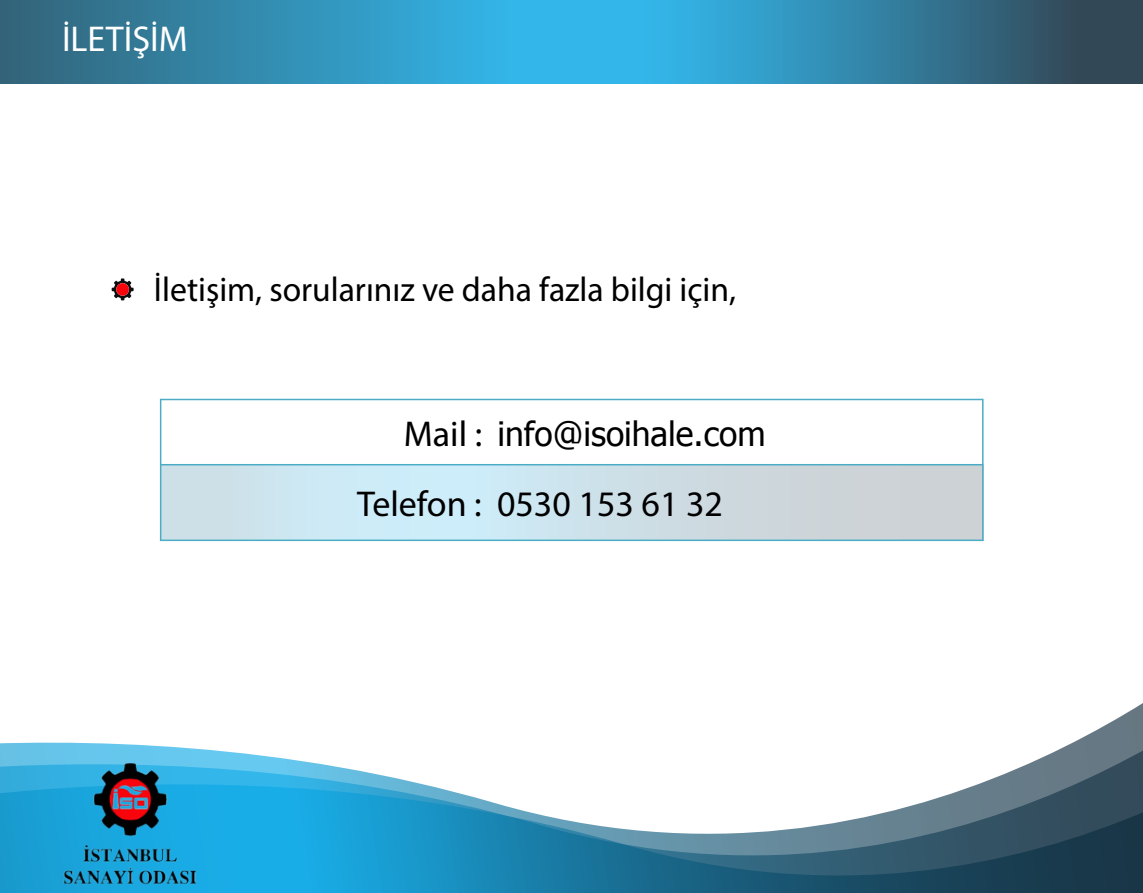
<style>
.page{position:relative;width:1143px;height:893px;background:#fff}
.page>*{position:absolute;margin:0;border:0;box-sizing:border-box;transform-origin:0 0}
.t1{font:36px "Myriad Pro";color:#000}
.t2{font:36px "Myriad Pro";color:#fff}
.t3{font:34.5px "Myriad Pro";color:#000}
.t4{font:33.6px "Tahoma";color:#000}
.s1{font-family:"Myriad Pro";font-size:36px}
</style>
<div class="page">
<svg style="left:0;top:0;width:1143px;height:84px;background:#3389ae"></svg>
<svg style="left:161px;top:465px;width:821px;height:75px;background:#cbdee7"></svg>
<hr style="left:161px;top:464px;width:822px;height:1px;background:#4bacc6">
<hr style="left:982px;top:399px;width:1px;height:142px;background:#4bacc6">
<hr style="left:160px;top:399px;width:1px;height:142px;background:#4bacc6">
<hr style="left:161px;top:399px;width:822px;height:1px;background:#4bacc6">
<hr style="left:161px;top:540px;width:822px;height:1px;background:#4bacc6">
<svg style="left:0;top:703px;width:1143px;height:190px"></svg>
<img style="left:0;top:750px;width:280px;height:143px">
<svg style="left:112px;top:278px;width:22px;height:22px"></svg>
<div style="left:116px;top:283px;width:13px;height:13px;background:#fa040c;border-radius:50%"></div>
<p class="t2" style="left:62px;top:17px;width:127px">İLETİŞİM</p>
<p class="t3" style="left:154px;top:268px;width:584px">İletişim, sorularınız ve daha fazla bilgi için,</p>
<p class="t4" style="left:404px;top:412px;width:363px"><span class="s1">Mail :</span> info@isoihale.com</p>
<p class="t1" style="left:357px;top:482px;width:368px">Telefon : 0530 153 61 32</p>
</div>
